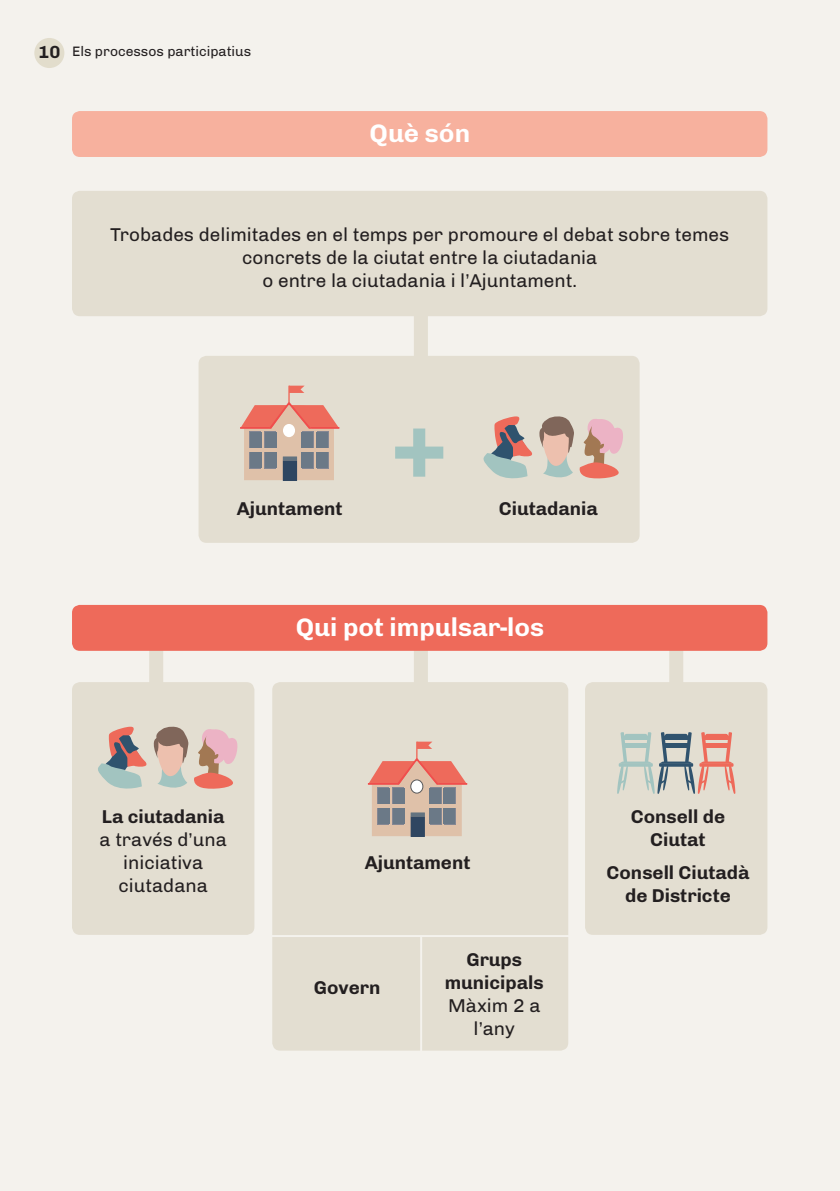
<style>
.page{position:relative;width:840px;height:1191px;background:#f4f2ed}
.page>*{position:absolute;margin:0;border:0;box-sizing:border-box;transform-origin:0 0}
.t1{font:900 94px "Chivo";color:#a2c4c0}
.t2{font:700 26px "Chivo";color:#fff}
.t3{font:19px/22.8px "Chivo";color:#231f20;text-align:center}
.t4{font:700 19px/22.8px "Chivo";color:#231f20;text-align:center}
.t5{font:14px "Chivo";color:#231f20}
.s1{font-weight:700;font-size:18px}
</style>
<div class="page">
<div style="left:414px;top:647px;width:14px;height:55px;background:#e3ded1"></div>
<div style="left:669px;top:645px;width:14px;height:41px;background:#e3ded1"></div>
<div style="left:149px;top:647px;width:14px;height:55px;background:#e3ded1"></div>
<div style="left:34px;top:38px;width:30px;height:30px;background:#e2ddcc;border-radius:50%"></div>
<div style="left:72px;top:682px;width:182px;height:253px;background:#e3ded1;border-radius:8px"></div>
<div style="left:72px;top:111px;width:695px;height:46px;background:#f7b19e;border-radius:8px"></div>
<div style="left:72px;top:605px;width:695px;height:46px;background:#ee6a5a;border-radius:8px"></div>
<div style="left:272px;top:682px;width:296px;height:368px;background:#e3ded1;border-radius:8px"></div>
<div style="left:585px;top:682px;width:182px;height:253px;background:#e3ded1;border-radius:8px"></div>
<svg style="left:98px;top:726px;width:140px;height:63px"></svg>
<div style="left:198px;top:356px;width:441px;height:187px;background:#e3ded1;border-radius:8px"></div>
<div style="left:283px;top:460px;width:14px;height:21px;background:#2f4661"></div>
<svg style="left:240px;top:386px;width:99px;height:94px"></svg>
<svg style="left:483px;top:416px;width:140px;height:63px"></svg>
<svg style="left:617px;top:732px;width:118px;height:62px"></svg>
<div style="left:410px;top:816px;width:15px;height:21px;background:#2f4661"></div>
<svg style="left:368px;top:741px;width:99px;height:95px"></svg>
<div style="left:72px;top:191px;width:695px;height:125px;background:#e3ded1;border-radius:8px"></div>
<div style="left:414px;top:309px;width:14px;height:56px;background:#e3ded1"></div>
<hr style="left:264px;top:935px;width:314px;height:2px;background:#f4f2ed">
<hr style="left:420px;top:937px;width:2px;height:115px;background:#f4f2ed">
<p class="t5" style="left:38px;top:43px;width:214px"><span class="s1">10</span> Els processos participatius</p>
<h2 class="t2" style="left:369px;top:117px;width:102px">Què són</h2>
<p class="t3" style="left:110px;top:223px;width:620px">Trobades delimitades en el temps per promoure el debat sobre temes concrets de la ciutat entre la ciutadania<br>o entre la ciutadania i l’Ajuntament.</p>
<h1 class="t1" style="left:390px;top:388px;width:59px">+</h1>
<p class="t4" style="left:237px;top:497px;width:107px">Ajuntament</p>
<p class="t4" style="left:499px;top:497px;width:100px">Ciutadania</p>
<p class="t4" style="left:102px;top:805px;width:124px">La ciutadania</p>
<p class="t3" style="left:100px;top:828px;width:129px">a través d’una iniciativa ciutadana</p>
<h2 class="t2" style="left:296px;top:611px;width:250px">Qui pot impulsar-los</h2>
<p class="t4" style="left:364px;top:850px;width:107px">Ajuntament</p>
<p class="t4" style="left:314px;top:976px;width:68px">Govern</p>
<p class="t4" style="left:445px;top:948px;width:101px">Grups municipals</p>
<p class="t3" style="left:448px;top:994px;width:94px">Màxim 2 a l’any</p>
<p class="t4" style="left:631px;top:805px;width:96px">Consell de<br>Ciutat</p>
<p class="t4" style="left:606px;top:861px;width:144px">Consell Ciutadà de Districte</p>
</div>
